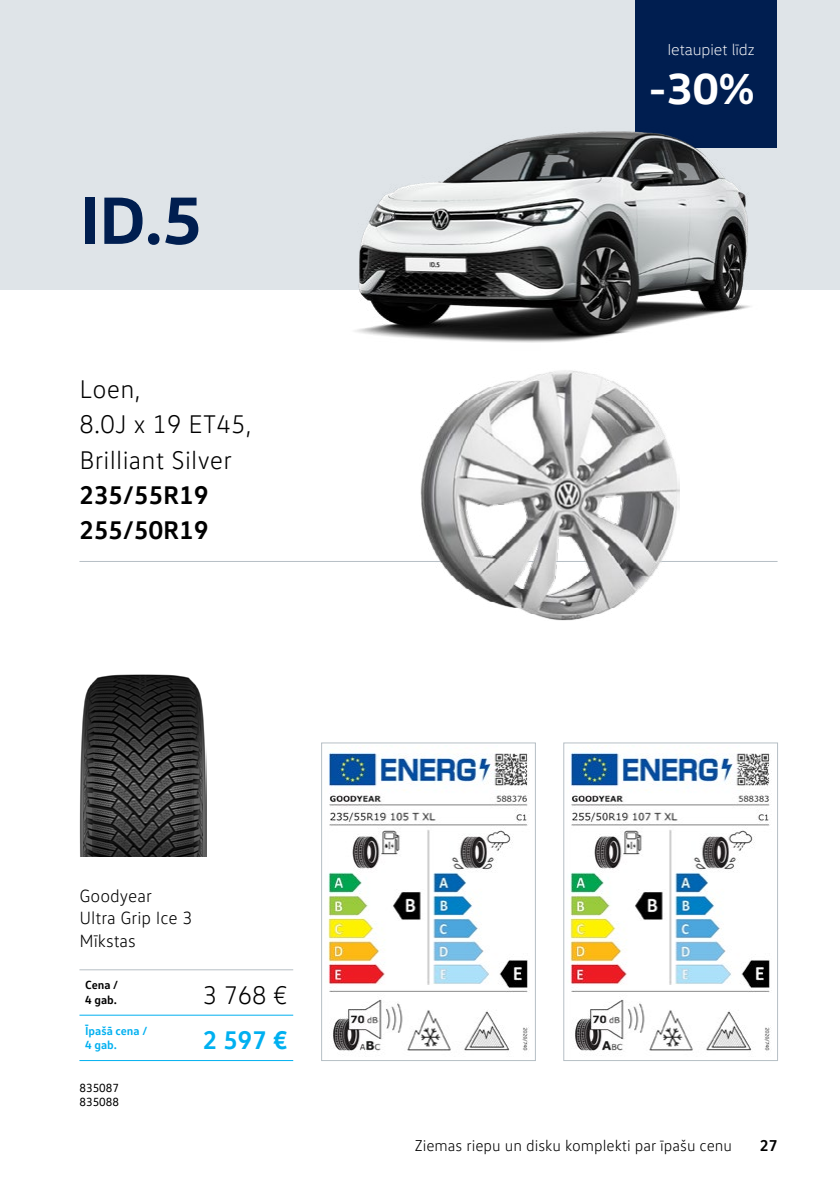
<style>
.page{position:relative;width:840px;height:1191px;background:#fff}
.page>*{position:absolute;margin:0;border:0;box-sizing:border-box;transform-origin:0 0}
.Headline_80pt{font:700 68px "VW Head";color:#001e50}
.Secondary_headline{font:700 44.2px "VW Head";color:#fff}
.Highlight_text_18pt{font:300 26px/35.2px "VW Text";letter-spacing:.01em;color:#000}
.Highlight_text_18pt-2{font:700 26px "VW Text";letter-spacing:.01em;color:#000}
.Copy_9pt{font:300 26px "VW Text";color:#000}
.Copy_9pt-2{font:700 26px "VW Text";color:#00b0f0}
.Copy_9pt-3{font:300 18px/22.6px "VW Text";color:#000}
.Secondary_headline-2{font:300 16.2px "VW Head";color:#fff}
.t1{font:300 16px "VW Text";color:#000}
.t2{font:700 16px "VW Text";color:#000}
.Copy_9pt-4{font:700 12px/14.4px "VW Text";color:#00b0f0}
.Copy_9pt-5{font:12px "VW Text";color:#000}
.Copy_9pt-6{font:700 12px/14.4px "VW Text";color:#000}
</style>
<div class="page">
<div style="left:0;top:0;width:839px;height:289px;background:#dfe4e8"></div>
<div style="left:635px;top:0;width:142px;height:147px;background:#001e50"></div>
<hr style="left:79px;top:969px;width:214px;height:1px;background:#b6bfc5">
<hr style="left:79px;top:1014px;width:214px;height:1px;background:#00b0f0">
<hr style="left:79px;top:1060px;width:214px;height:1px;background:#00b0f0">
<img style="left:79px;top:674px;width:127px;height:182px">
<hr style="left:79px;top:561px;width:698px;height:1px;background:#b6bfc5">
<img style="left:420px;top:370px;width:259px;height:250px">
<img style="left:570px;top:745px;width:202px;height:306px">
<div style="left:563px;top:742px;width:214px;height:319px;border:1px solid #b6bfc5"></div>
<img style="left:328px;top:745px;width:202px;height:306px">
<div style="left:321px;top:742px;width:214px;height:319px;border:1px solid #b6bfc5"></div>
<img style="left:304px;top:131px;width:473px;height:212px">
<p class="Headline_80pt" style="left:79px;top:176px;width:124px">ID.5</p>
<p class="Highlight_text_18pt" style="left:79px;top:371px;width:173px">Loen,<br>8.0J x 19 ET45,<br>Brilliant Silver</p>
<p class="Highlight_text_18pt-2" style="left:79px;top:478px;width:130px">235/55R19</p>
<p class="Highlight_text_18pt-2" style="left:79px;top:513px;width:130px">255/50R19</p>
<p class="Secondary_headline-2" style="left:667px;top:40px;width:89px">Ietaupiet līdz</p>
<p class="Secondary_headline" style="left:648px;top:59px;width:108px">-30%</p>
<p class="Copy_9pt-3" style="left:79px;top:884px;width:114px">Goodyear<br>Ultra Grip Ice 3<br>Mīkstas</p>
<p class="Copy_9pt-6" style="left:85px;top:977px;width:35px">Cena /<br>4 gab.</p>
<p class="Copy_9pt-4" style="left:85px;top:1023px;width:64px">Īpašā cena /<br>4 gab.</p>
<p class="Copy_9pt-5" style="left:79px;top:1080px;width:41px">835087</p>
<p class="Copy_9pt-5" style="left:79px;top:1094px;width:41px">835088</p>
<p class="Copy_9pt" style="left:202px;top:979px;width:86px">3 768 €</p>
<p class="Copy_9pt-2" style="left:202px;top:1023px;width:86px">2 597 €</p>
<p class="t1" style="left:414px;top:1136px;width:319px">Ziemas riepu un disku komplekti par īpašu cenu</p>
<p class="t2" style="left:759px;top:1135px;width:19px">27</p>
</div>
